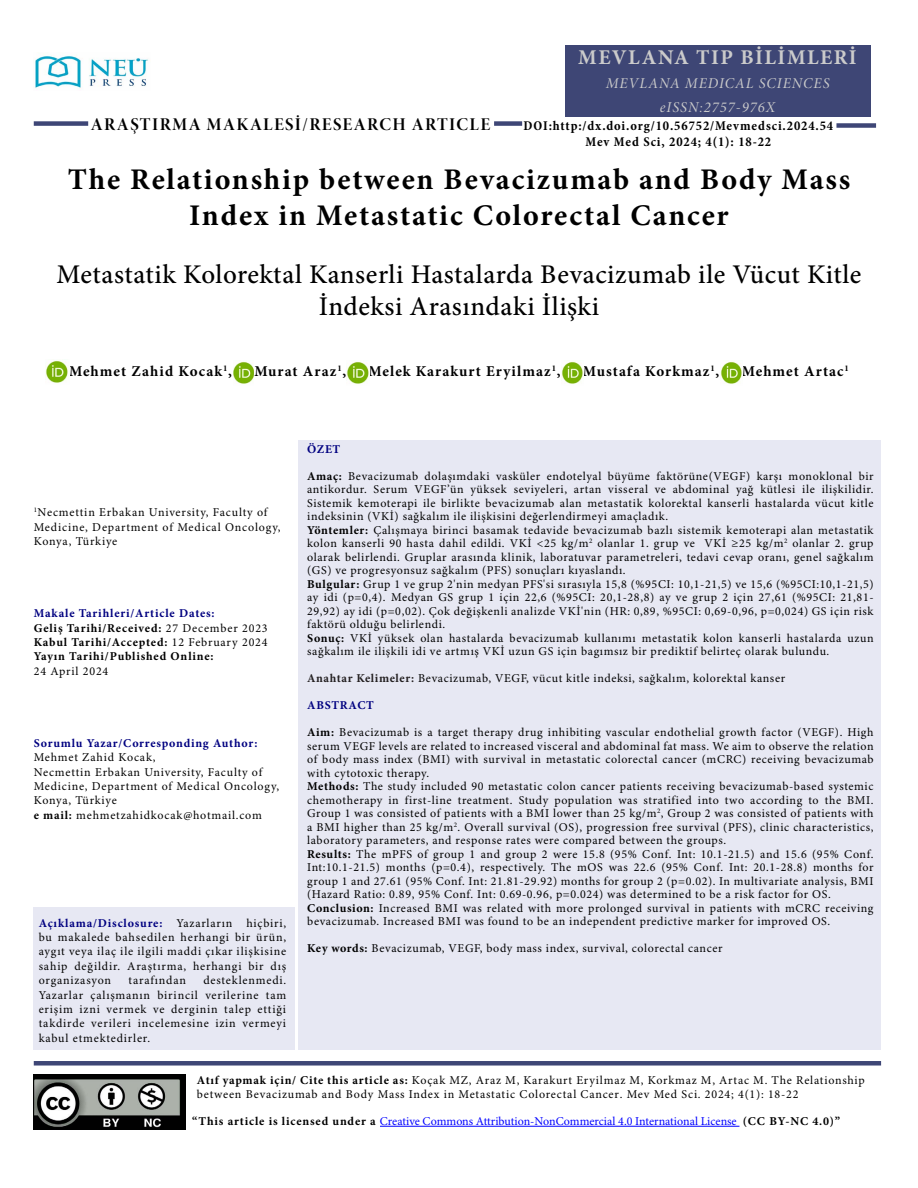
<style>
.page{position:relative;width:918px;height:1188px;background:#fff}
.page>*{position:absolute;margin:0;border:0;box-sizing:border-box;transform-origin:0 0}
.t1{font:700 30px/36px "Minion Pro";letter-spacing:.06em;color:#000;text-align:center}
.t2{font:500 27px/32.4px "Minion Pro";letter-spacing:.02em;color:#000;text-align:center}
.t3{font:700 21px "Minion Pro";letter-spacing:.07em;color:#cbcbcb}
.t4{font:18px "Minion Pro Bold Disp";letter-spacing:.08em;color:#000}
.t5{font:700 15px "Minion Pro";letter-spacing:.07em;color:#000}
.t6{font:15px/24px "Minion Pro It Subh";letter-spacing:.07em;color:#cbcbcb;text-align:center}
.t7{font:700 condensed 13.5px/16.2px "Minion Pro";letter-spacing:.065em;color:#000;text-align:center}
.t8{font:12px/13.5px "Minion Pro";letter-spacing:.05em;color:#000}
.t9{font:700 12px/14.4px "Minion Pro";letter-spacing:.07em;color:#000}
.t10{font:12px "Minion Pro";letter-spacing:-.005em;color:#00f}
.t11{font:700 12px "Minion Pro";letter-spacing:.06em;color:#000080}
.t12{font:12px "Minion Pro";letter-spacing:.07em;color:#000}
.s1{color:#000080}
.s2{font-weight:400}
.s3{font-weight:700}
.s4{font-weight:700;color:#000080}
.s5{font-weight:700;color:#231f20}
.s6{font-weight:700;color:#000}
</style>
<div class="page">
<div style="left:34px;top:908px;width:261px;height:142px;background:#e7e8f3"></div>
<div style="left:299px;top:440px;width:582px;height:610px;background:#e7e8f3"></div>
<div style="left:565px;top:45px;width:305px;height:72px;background:#3e4675"></div>
<div style="left:34px;top:121px;width:54px;height:5px;background:#3e4676"></div>
<hr style="left:380px;top:1126px;width:359px;height:1px;background:#00f">
<div style="left:34px;top:1061px;width:847px;height:5px;background:#3e4676"></div>
<div style="left:494px;top:121px;width:28px;height:5px;background:#3e4676"></div>
<img style="left:34px;top:1075px;width:151px;height:54px">
<img style="left:35px;top:55px;width:114px;height:33px">
<img style="left:46px;top:360px;width:23px;height:23px">
<img style="left:233px;top:360px;width:21px;height:24px">
<img style="left:347px;top:361px;width:22px;height:23px">
<img style="left:561px;top:361px;width:22px;height:23px">
<img style="left:720px;top:361px;width:22px;height:23px">
<div style="left:836px;top:123px;width:40px;height:5px;background:#3e4676"></div>
<h3 class="t4" style="left:91px;top:113px;width:401px">ARAŞTIRMA MAKALESİ/RESEARCH ARTICLE</h3>
<h3 class="t3" style="left:578px;top:43px;width:280px">MEVLANA TIP BİLİMLERİ</h3>
<p class="t6" style="left:606px;top:72px;width:225px">MEVLANA MEDICAL SCIENCES eISSN:2757-976X</p>
<p class="t7" style="left:524px;top:117px;width:311px">DOI:http:/dx.doi.org/10.56752/Mevmedsci.2024.54<br>Mev Med Sci, 2024; 4(1): 18-22</p>
<h1 class="t1" style="left:68px;top:161px;width:784px">The Relationship between Bevacizumab and Body Mass<br>Index in Metastatic Colorectal Cancer</h1>
<h2 class="t2" style="left:56px;top:258px;width:807px">Metastatik Kolorektal Kanserli Hastalarda Bevacizumab ile Vücut Kitle<br>İndeksi Arasındaki İlişki</h2>
<p class="t5" style="left:69px;top:361px;width:164px">Mehmet Zahid Kocak<sup>1</sup>,</p>
<p class="t5" style="left:254px;top:361px;width:93px">Murat Araz<sup>1</sup>,</p>
<p class="t5" style="left:369px;top:361px;width:194px">Melek Karakurt Eryilmaz<sup>1</sup>,</p>
<p class="t5" style="left:583px;top:361px;width:138px">Mustafa Korkmaz<sup>1</sup>,</p>
<p class="t5" style="left:742px;top:361px;width:109px">Mehmet Artac<sup>1</sup></p>
<p class="t8" style="left:34px;top:506px;width:248px;line-height:14.4px"><sup>1</sup>Necmettin Erbakan University, Faculty of<br>Medicine, Department of Medical Oncology,<br>Konya, Türkiye</p>
<p class="t9" style="left:34px;top:606px;width:235px"><span class="s1">Makale Tarihleri/Article Dates:<br></span>Geliş Tarihi/Received: <span class="s2">27 December 2023<br></span>Kabul Tarihi/Accepted: <span class="s2">12 February 2024<br></span>Yayın Tarihi/Published Online:</p>
<p class="t12" style="left:34px;top:664px;width:76px">24 April 2024</p>
<p class="t11" style="left:34px;top:734px;width:225px">Sorumlu Yazar/Corresponding Author:</p>
<p class="t8" style="left:34px;top:751px;width:247px;line-height:14.4px">Mehmet Zahid Kocak,<br>Necmettin Erbakan University, Faculty of<br>Medicine, Department of Medical Oncology,<br>Konya, Türkiye<br><span class="s3">e mail:</span> mehmetzahidkocak@hotmail.com</p>
<p class="t8" style="left:39px;top:916px;width:249px;line-height:14.4px;text-align:justify"><span class="s4">Açıklama/Disclosure:</span> Yazarların hiçbiri, bu makalede bahsedilen herhangi bir ürün, aygıt veya ilaç ile ilgili maddi çıkar ilişkisine sahip değildir. Araştırma, herhangi bir dış organizasyon</p>
<p class="t8" style="left:39px;top:974px;width:249px;line-height:14.4px;text-align:justify;text-indent:165px">desteklenmedi.<br>Yazarlar çalışmanın birincil verilerine tam erişim izni vermek ve derginin talep ettiği takdirde verileri incelemesine izin vermeyi kabul etmektedirler.</p>
<p class="t12" style="left:129px;top:973px;width:59px">tarafından</p>
<p class="t11" style="left:307px;top:440px;width:35px">ÖZET</p>
<p class="t8" style="left:307px;top:470px;width:568px"><span class="s3">Amaç:</span> Bevacizumab dolaşımdaki vasküler endotelyal büyüme faktörüne(VEGF) karşı monoklonal bir antikordur. Serum VEGF’ün yüksek seviyeleri, artan visseral ve abdominal yağ kütlesi ile ilişkilidir.<br>Sistemik kemoterapi ile birlikte bevacizumab alan metastatik kolorektal kanserli hastalarda vücut kitle indeksinin (VKİ) sağkalım ile ilişkisini değerlendirmeyi amaçladık.<br><span class="s3">Yöntemler:</span> Çalışmaya birinci basamak tedavide bevacizumab bazlı sistemik kemoterapi alan metastatik kolon kanserli 90 hasta dahil edildi. VKİ &lt;25 kg/m<sup>2</sup> olanlar 1. grup ve VKİ ≥25 kg/m<sup>2</sup> olanlar 2. grup olarak belirlendi. Gruplar arasında klinik, laboratuvar parametreleri, tedavi cevap oranı, genel sağkalım (GS) ve progresyonsuz sağkalım (PFS) sonuçları kıyaslandı.<br><span class="s3">Bulgular:</span> Grup 1 ve grup 2'nin medyan PFS'si sırasıyla 15,8 (%95CI: 10,1-21,5) ve 15,6 (%95CI:10,1-21,5) ay idi (p=0,4). Medyan GS grup 1 için 22,6 (%95CI: 20,1-28,8) ay ve grup 2 için 27,61 (%95CI: 21,81- 29,92) ay idi (p=0,02). Çok değişkenli analizde VKİ'nin (HR: 0,89, %95CI: 0,69-0,96, p=0,024) GS için risk faktörü olduğu belirlendi.<br><span class="s3">Sonuç:</span> VKİ yüksek olan hastalarda bevacizumab kullanımı metastatik kolon kanserli hastalarda uzun sağkalım ile ilişkili idi ve artmış VKİ uzun GS için bagımsız bir prediktif belirteç olarak bulundu.</p>
<p class="t8" style="left:307px;top:672px;width:480px"><span class="s5">Anahtar Kelimeler:</span> Bevacizumab, VEGF, vücut kitle indeksi, sağkalım, kolorektal kanser</p>
<p class="t11" style="left:307px;top:697px;width:68px">ABSTRACT</p>
<p class="t8" style="left:307px;top:726px;width:568px"><span class="s3">Aim:</span> Bevacizumab is a target therapy drug inhibiting vascular endothelial growth factor (VEGF). High serum VEGF levels are related to increased visceral and abdominal fat mass. We aim to observe the relation of body mass index (BMI) with survival in metastatic colorectal cancer (mCRC) receiving bevacizumab with cytotoxic therapy.<br><span class="s3">Methods:</span> The study included 90 metastatic colon cancer patients receiving bevacizumab-based systemic chemotherapy in first-line treatment. Study population was stratified into two according to the BMI.<br>Group 1 was consisted of patients with a BMI lower than 25 kg/m<sup>2</sup>, Group 2 was consisted of patients with a BMI higher than 25 kg/m<sup>2</sup>. Overall survival (OS), progression free survival (PFS), clinic characteristics, laboratory parameters, and response rates were compared between the groups.<br><span class="s3">Results:</span> The mPFS of group 1 and group 2 were 15.8 (95% Conf. Int: 10.1-21.5) and 15.6 (95% Conf.<br>Int:10.1-21.5) months (p=0.4), respectively. The mOS was 22.6 (95% Conf. Int: 20.1-28.8) months for group 1 and 27.61 (95% Conf. Int: 21.81-29.92) months for group 2 (p=0.02). In multivariate analysis, BMI (Hazard Ratio: 0.89, 95% Conf. Int: 0.69-0.96, p=0.024) was determined to be a risk factor for OS.<br><span class="s3">Conclusion:</span> Increased BMI was related with more prolonged survival in patients with mCRC receiving bevacizumab. Increased BMI was found to be an independent predictive marker for improved OS.</p>
<p class="t8" style="left:307px;top:942px;width:417px"><span class="s3">Key words:</span> Bevacizumab, VEGF, body mass index, survival, colorectal cancer</p>
<p class="t8" style="left:197px;top:1073px;width:669px;line-height:14.4px"><span class="s3">Atıf yapmak için/ Cite this article as:</span> Koçak MZ, Araz M, Karakurt Eryilmaz M, Korkmaz M, Artac M. The Relationship between Bevacizumab and Body Mass Index in Metastatic Colorectal Cancer. Mev Med Sci. 2024; 4(1): 18-22</p>
<p class="t10" style="left:192px;top:1114px;width:650px"><span class="s6">“This article is licensed under a</span> Creative Commons Attribution-NonCommercial 4.0 International License <span class="s6">(CC BY-NC 4.0)”</span></p>
</div>
